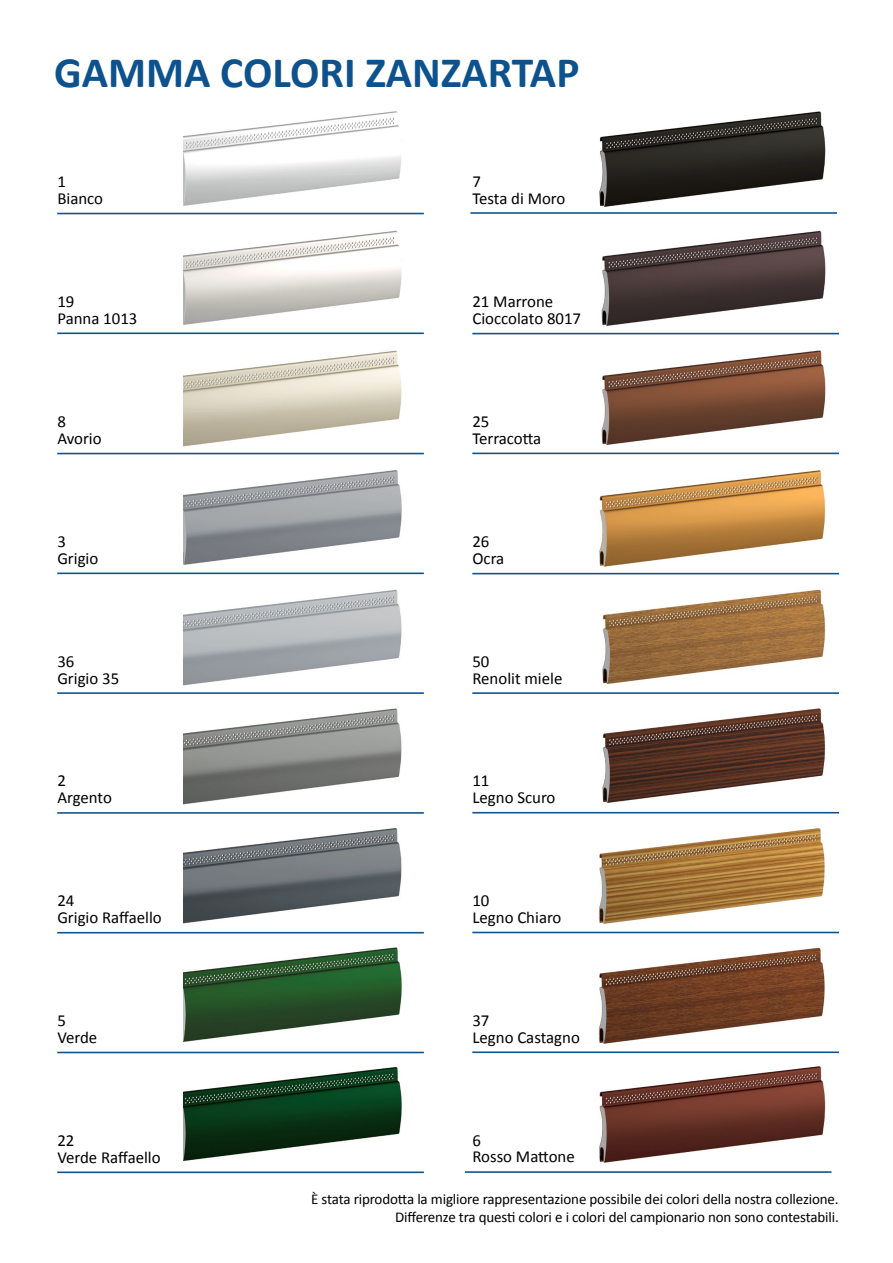
<style>
.page{position:relative;width:893px;height:1263px;background:#fff}
.page>*{position:absolute;margin:0;border:0;box-sizing:border-box;transform-origin:0 0}
.t1{font:700 43.5px "Calibri";color:#0d528d}
.t2{font:16.8px/16.8px "Calibri";color:#000}
.t3{font:15px/18px "Calibri";letter-spacing:-.01em;color:#000;text-align:right}
</style>
<div class="page">
<img style="left:183px;top:111px;width:236px;height:104px">
<hr style="left:57px;top:213px;width:367px;height:1px;background:#0d528d">
<hr style="left:57px;top:332px;width:367px;height:2px;background:#0d528d">
<hr style="left:57px;top:453px;width:367px;height:1px;background:#0d528d">
<hr style="left:57px;top:572px;width:367px;height:2px;background:#0d528d">
<hr style="left:57px;top:692px;width:367px;height:2px;background:#0d528d">
<hr style="left:57px;top:812px;width:367px;height:2px;background:#0d528d">
<hr style="left:57px;top:932px;width:367px;height:1px;background:#0d528d">
<hr style="left:57px;top:1052px;width:367px;height:1px;background:#0d528d">
<img style="left:183px;top:230px;width:236px;height:105px">
<img style="left:183px;top:350px;width:236px;height:105px">
<img style="left:183px;top:470px;width:236px;height:105px">
<img style="left:183px;top:589px;width:236px;height:105px">
<img style="left:183px;top:708px;width:236px;height:106px">
<img style="left:183px;top:828px;width:236px;height:106px">
<img style="left:183px;top:947px;width:236px;height:107px">
<img style="left:599px;top:111px;width:227px;height:96px">
<hr style="left:470px;top:212px;width:367px;height:2px;background:#0d528d">
<hr style="left:472px;top:333px;width:367px;height:1px;background:#0d528d">
<hr style="left:472px;top:453px;width:367px;height:1px;background:#0d528d">
<hr style="left:472px;top:573px;width:367px;height:1px;background:#0d528d">
<hr style="left:472px;top:812px;width:367px;height:1px;background:#0d528d">
<hr style="left:472px;top:932px;width:367px;height:1px;background:#0d528d">
<hr style="left:472px;top:1051px;width:367px;height:2px;background:#0d528d">
<hr style="left:465px;top:1171px;width:366px;height:2px;background:#0d528d">
<img style="left:598px;top:230px;width:241px;height:105px">
<img style="left:598px;top:470px;width:241px;height:105px">
<img style="left:598px;top:708px;width:241px;height:106px">
<img style="left:598px;top:828px;width:241px;height:106px">
<img style="left:598px;top:947px;width:241px;height:107px">
<img style="left:598px;top:1066px;width:234px;height:107px">
<img style="left:598px;top:350px;width:241px;height:105px">
<hr style="left:57px;top:1171px;width:367px;height:2px;background:#0d528d">
<img style="left:183px;top:1066px;width:236px;height:108px">
<hr style="left:472px;top:692px;width:367px;height:2px;background:#0d528d">
<img style="left:598px;top:589px;width:241px;height:105px">
<h1 class="t1" style="left:54px;top:45px;width:527px">GAMMA COLORI ZANZARTAP</h1>
<p class="t2" style="left:57px;top:172px;width:47px">1<br>Bianco</p>
<p class="t2" style="left:472px;top:172px;width:94px">7<br>Testa di Moro</p>
<p class="t2" style="left:57px;top:292px;width:82px">19<br>Panna 1013</p>
<p class="t2" style="left:472px;top:292px;width:110px">21 Marrone<br>Cioccolato 8017</p>
<p class="t2" style="left:57px;top:412px;width:46px">8<br>Avorio</p>
<p class="t2" style="left:472px;top:412px;width:70px">25<br>Terracotta</p>
<p class="t2" style="left:57px;top:532px;width:42px">3<br>Grigio</p>
<p class="t2" style="left:472px;top:532px;width:33px">26<br>Ocra</p>
<p class="t2" style="left:57px;top:652px;width:63px">36<br>Grigio 35</p>
<p class="t2" style="left:472px;top:652px;width:91px">50<br>Renolit miele</p>
<p class="t2" style="left:57px;top:772px;width:56px">2<br>Argento</p>
<p class="t2" style="left:472px;top:771px;width:85px">11<br>Legno Scuro</p>
<p class="t2" style="left:57px;top:891px;width:106px">24<br>Grigio Raffaello</p>
<p class="t2" style="left:472px;top:891px;width:91px">10<br>Legno Chiaro</p>
<p class="t2" style="left:57px;top:1011px;width:41px">5<br>Verde</p>
<p class="t2" style="left:472px;top:1011px;width:109px">37<br>Legno Castagno</p>
<p class="t2" style="left:57px;top:1131px;width:105px">22<br>Verde Raffaello</p>
<p class="t2" style="left:472px;top:1131px;width:104px">6<br>Rosso Mattone</p>
<p class="t3" style="left:311px;top:1189px;width:529px">È stata riprodotta la migliore rappresentazione possibile dei colori della nostra collezione.<br>Differenze tra questi colori e i colori del campionario non sono contestabili.</p>
</div>
